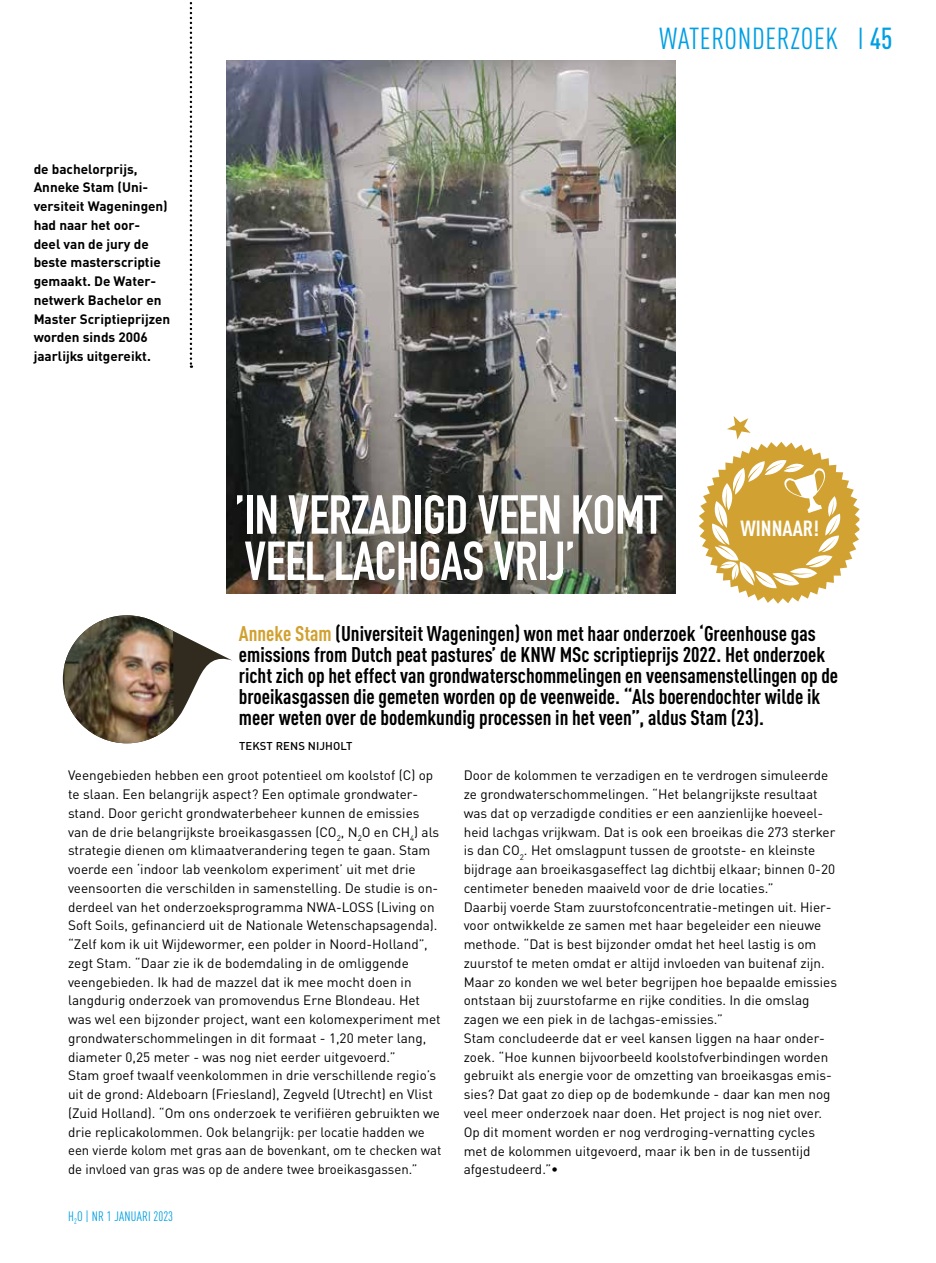
<style>
.page{position:relative;width:936px;height:1263px;background:#fff}
.page>*{position:absolute;margin:0;border:0;box-sizing:border-box;transform-origin:0 0}
.t1{font:54px/46.3px "DIN Engschrift";letter-spacing:-.01em;color:#fff}
.t2{font:condensed 30px "DIN Pro";letter-spacing:.02em;color:#009fe3}
.t3{font:700 condensed 21.6px "DIN Pro";color:#fff}
.t4{font:700 condensed 21px/21px "DIN Pro";color:#000}
.t5{font:13.5px/18.8px "DIN Pro";color:#000}
.t6{font:700 13.5px/18.8px "DIN Pro";color:#000}
.t7{font:condensed 13.5px "DIN Pro";letter-spacing:.02em;color:#009fe3}
.t8{font:500 11.25px "DIN Pro";letter-spacing:.01em;color:#000}
.s1{font-weight:500}
.s2{color:#d1a130}
</style>
<div class="page">
<img style="left:226px;top:60px;width:449px;height:533px">
<svg style="left:698px;top:416px;width:161px;height:188px"></svg>
<svg style="left:63px;top:631px;width:169px;height:92px"></svg>
<img style="left:64px;top:615px;width:110px;height:128px">
<svg style="left:190px;top:2px;width:2px;height:366px"></svg>
<p class="t6" style="left:34px;top:158px;width:138px">de bachelorprijs,<br>Anneke Stam (Uni&shy;versiteit Wageningen) had naar het oor&shy;deel van de jury de beste masterscriptie gemaakt. De Water&shy;netwerk Bachelor en<br>Master Scriptieprijzen worden sinds 2006 jaarlijks uitgereikt.</p>
<h2 class="t2" style="left:659px;top:17px;width:235px">WATERONDERZOEK I <span class="s1">45</span></h2>
<h1 class="t1" style="left:235px;top:492px;width:429px">’IN VERZADIGD VEEN KOMT<br>VEEL LACHGAS VRIJ’</h1>
<h3 class="t3" style="left:537px;top:512px;width:80px">WINNAAR!</h3>
<h3 class="t3" style="left:741px;top:512px;width:79px">WINNAAR!</h3>
<p class="t4" style="left:239px;top:621px;width:600px"><span class="s2">Anneke Stam</span> (Universiteit Wageningen) won met haar onderzoek ‘Greenhouse gas emissions from Dutch peat pastures’ de KNW MSc scriptieprijs 2022. Het onderzoek richt zich op het effect van grondwaterschommelingen en veensamenstellingen op de broeikasgassen die gemeten worden op de veenweide. “Als boerendochter wilde ik meer weten over de bodemkundig processen in het veen”, aldus Stam (23).</p>
<p class="t8" style="left:239px;top:736px;width:115px">TEKST RENS NIJHOLT</p>
<p class="t5" style="left:68px;top:765px;width:375px">Veengebieden hebben een groot potentieel om koolstof (C) op te slaan. Een belangrijk aspect? Een optimale grondwater&shy;stand. Door gericht grondwaterbeheer kunnen de emissies van de drie belangrijkste broeikasgassen (CO<sub>2</sub>, N<sub>2</sub>O en CH<sub>4</sub>) als strategie dienen om klimaatverandering tegen te gaan. Stam voerde een ‘indoor lab veenkolom experiment’ uit met drie veensoorten die verschilden in samenstelling. De studie is on&shy;derdeel van het onderzoeksprogramma NWA-LOSS (Living on Soft Soils, gefinancierd uit de Nationale Wetenschapsagenda). “Zelf kom ik uit Wijdewormer, een polder in Noord-Holland”, zegt Stam. “Daar zie ik de bodemdaling in de omliggende veengebieden. Ik had de mazzel dat ik mee mocht doen in langdurig onderzoek van promovendus Erne Blondeau. Het was wel een bijzonder project, want een kolomexperiment met grondwaterschommelingen in dit formaat - 1,20 meter lang, diameter 0,25 meter - was nog niet eerder uitgevoerd.”<br>Stam groef twaalf veenkolommen in drie verschillende regio’s uit de grond: Aldeboarn (Friesland), Zegveld (Utrecht) en Vlist (Zuid Holland). “Om ons onderzoek te verifiëren gebruikten we drie replicakolommen. Ook belangrijk: per locatie hadden we een vierde kolom met gras aan de bovenkant, om te checken wat de invloed van gras was op de andere twee broeikasgassen.”</p>
<p class="t5" style="left:463px;top:765px;width:375px">Door de kolommen te verzadigen en te verdrogen simuleerde ze grondwaterschommelingen. “Het belangrijkste resultaat was dat op verzadigde condities er een aanzienlijke hoeveel&shy;heid lachgas vrijkwam. Dat is ook een broeikas die 273 sterker is dan CO<sub>2</sub>. Het omslagpunt tussen de grootste- en kleinste bijdrage aan broeikasgaseffect lag dichtbij elkaar; binnen 0-20 centimeter beneden maaiveld voor de drie locaties.”<br>Daarbij voerde Stam zuurstofconcentratie-metingen uit. Hier&shy;voor ontwikkelde ze samen met haar begeleider een nieuwe methode. “Dat is best bijzonder omdat het heel lastig is om zuurstof te meten omdat er altijd invloeden van buitenaf zijn.<br>Maar zo konden we wel beter begrijpen hoe bepaalde emissies ontstaan bij zuurstofarme en rijke condities. In die omslag zagen we een piek in de lachgas-emissies.”<br>Stam concludeerde dat er veel kansen liggen na haar onder&shy;zoek. “Hoe kunnen bijvoorbeeld koolstofverbindingen worden gebruikt als energie voor de omzetting van broeikasgas emis&shy;sies? Dat gaat zo diep op de bodemkunde - daar kan men nog veel meer onderzoek naar doen. Het project is nog niet over.<br>Op dit moment worden er nog verdroging-vernatting cycles met de kolommen uitgevoerd, maar ik ben in de tussentijd afgestudeerd.”•</p>
<p class="t7" style="left:68px;top:1207px;width:106px">H<sub>2</sub>O | NR 1 JANUARI 2023</p>
</div>
